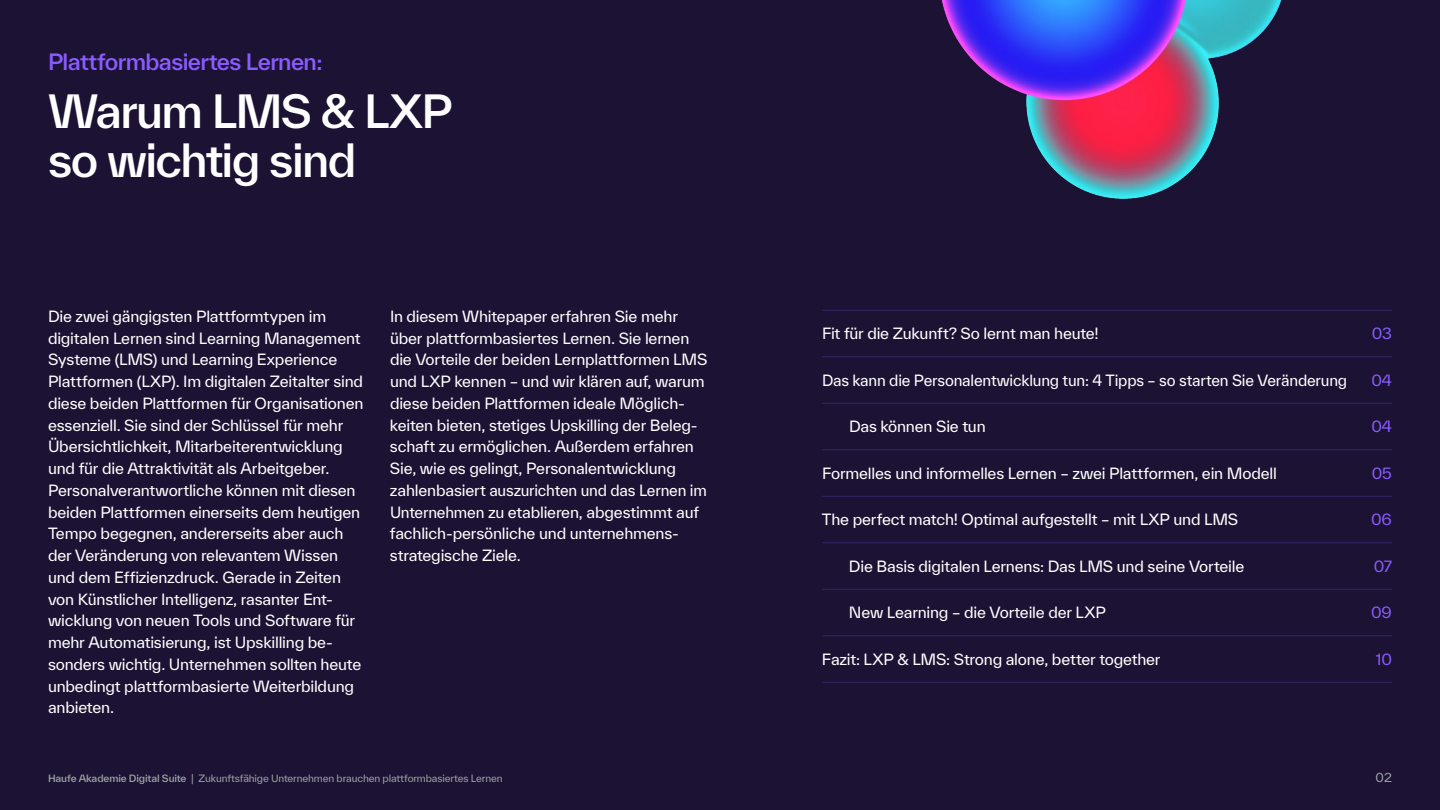
<style>
.page{position:relative;width:1440px;height:810px;background:#1c1233}
.page>*{position:absolute;margin:0;border:0;box-sizing:border-box;transform-origin:0 0}
.t1{font:500 44.25px/49.5px "TWK Everett";letter-spacing:-.04em;color:#fff}
.t2{font:500 21.75px "TWK Everett";letter-spacing:-.025em;color:#8a5cff}
.t3{font:15px/21.8px "TWK Everett";letter-spacing:-.015em;color:#fff}
.t4{font:15px "TWK Everett";letter-spacing:-.01em;color:#8a5cff}
.t5{font:12px "TWK Everett";color:#9ba2a4}
.t6{font:9.75px "TWK Everett";letter-spacing:-.015em;color:#9ba2a4}
.s1{font-weight:500}
</style>
<div class="page">
<img style="left:941px;top:0;width:341px;height:199px">
<hr style="left:822px;top:310px;width:570px;height:1px;background:#372566">
<hr style="left:822px;top:356px;width:570px;height:1px;background:#372566">
<hr style="left:822px;top:403px;width:570px;height:1px;background:#372566">
<hr style="left:822px;top:449px;width:570px;height:1px;background:#372566">
<hr style="left:822px;top:496px;width:570px;height:1px;background:#372566">
<hr style="left:822px;top:542px;width:570px;height:1px;background:#372566">
<hr style="left:822px;top:589px;width:570px;height:1px;background:#372566">
<hr style="left:822px;top:635px;width:570px;height:1px;background:#372566">
<hr style="left:822px;top:682px;width:570px;height:1px;background:#372566">
<h2 class="t2" style="left:48px;top:46px;width:276px">Plattformbasiertes Lernen:</h2>
<h1 class="t1" style="left:48px;top:86px;width:406px">Warum LMS &amp; LXP so wichtig sind</h1>
<p class="t3" style="left:48px;top:305px;width:317px">Die zwei gängigsten Plattformtypen im digitalen Lernen sind Learning Management Systeme (LMS) und Learning Experience Plattformen (LXP). Im digitalen Zeitalter sind diese beiden Plattformen für Organisationen essenziell. Sie sind der Schlüssel für mehr Übersichtlichkeit, Mitarbeiterentwicklung und für die Attraktivität als Arbeitgeber.<br>Personalverantwortliche können mit diesen beiden Plattformen einerseits dem heutigen Tempo begegnen, andererseits aber auch der Veränderung von relevantem Wissen und dem Effizienzdruck. Gerade in Zeiten von Künstlicher Intelligenz, rasanter Ent&shy;wicklung von neuen Tools und Software für mehr Automatisierung, ist Upskilling be&shy;sonders wichtig. Unternehmen sollten heute unbedingt plattformbasierte Weiterbildung anbieten.</p>
<p class="t3" style="left:390px;top:305px;width:319px">In diesem Whitepaper erfahren Sie mehr über plattformbasiertes Lernen. Sie lernen die Vorteile der beiden Lernplattformen LMS und LXP kennen – und wir klären auf, warum diese beiden Plattformen ideale Möglich&shy;keiten bieten, stetiges Upskilling der Beleg&shy;schaft zu ermöglichen. Außerdem erfahren Sie, wie es gelingt, Personalentwicklung zahlenbasiert auszurichten und das Lernen im Unternehmen zu etablieren, abgestimmt auf fachlich-persönliche und unternehmens&shy;strategische Ziele.</p>
<p class="t3" style="left:822px;top:322px;width:278px">Fit für die Zukunft? So lernt man heute!</p>
<p class="t4" style="left:1372px;top:323px;width:22px">03</p>
<p class="t3" style="left:822px;top:369px;width:527px">Das kann die Personalentwicklung tun: 4 Tipps – so starten Sie Veränderung</p>
<p class="t4" style="left:1371px;top:370px;width:22px">04</p>
<p class="t3" style="left:849px;top:415px;width:138px">Das können Sie tun</p>
<p class="t4" style="left:1371px;top:416px;width:22px">04</p>
<p class="t3" style="left:822px;top:462px;width:456px">Formelles und informelles Lernen – zwei Plattformen, ein Modell</p>
<p class="t4" style="left:1372px;top:463px;width:22px">05</p>
<p class="t3" style="left:822px;top:508px;width:418px">The perfect match! Optimal aufgestellt – mit LXP und LMS</p>
<p class="t4" style="left:1371px;top:509px;width:22px">06</p>
<p class="t3" style="left:849px;top:555px;width:397px">Die Basis digitalen Lernens: Das LMS und seine Vorteile</p>
<p class="t4" style="left:1374px;top:556px;width:20px">07</p>
<p class="t3" style="left:849px;top:601px;width:258px">New Learning – die Vorteile der LXP</p>
<p class="t4" style="left:1371px;top:602px;width:22px">09</p>
<p class="t3" style="left:822px;top:648px;width:340px">Fazit: LXP &amp; LMS: Strong alone, better together</p>
<p class="t4" style="left:1376px;top:649px;width:18px">10</p>
<p class="t6" style="left:48px;top:772px;width:456px"><span class="s1">Haufe Akademie Digital Suite</span> | Zukunftsfähige Unternehmen brauchen plattformbasiertes Lernen</p>
<p class="t5" style="left:1376px;top:769px;width:18px">02</p>
</div>
